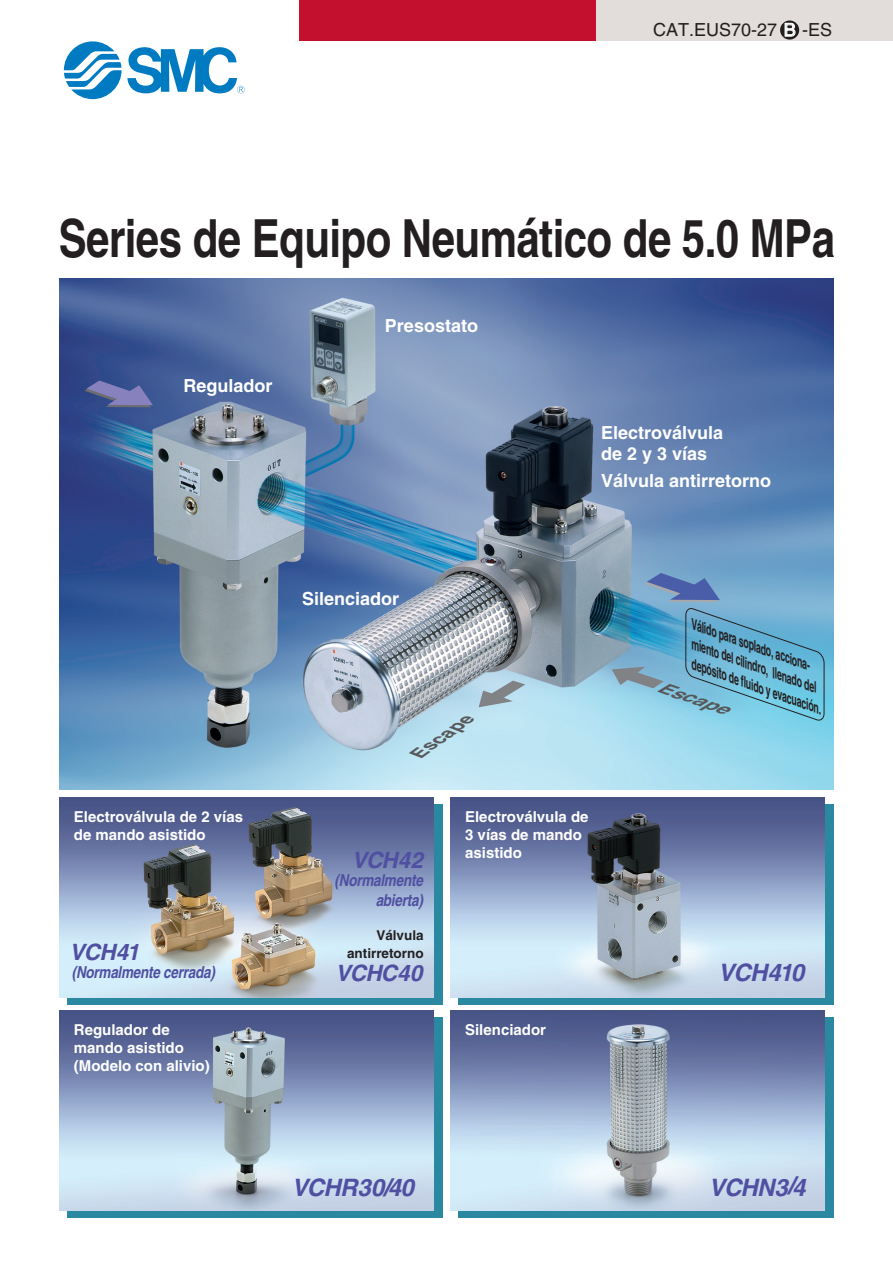
<style>
.page{position:relative;width:893px;height:1263px;background:#fff}
.page>*{position:absolute;margin:0;border:0;box-sizing:border-box;transform-origin:0 0}
.t1{font:700 52.5px "Helvetica";letter-spacing:-.015em;color:#231f20;scale:.8 1}
.t2{font:italic 700 24px "Helvetica";color:#504fa1}
.t3{font:italic 700 22.5px "Helvetica";color:#504fa1}
.t4{font:700 18px/21px "Helvetica";color:#fff}
.t5{font:18px "Helvetica";color:#231f20}
.t6{font:italic 700 16.5px/19.5px "Helvetica";color:#504fa1;text-align:right;scale:.82 1}
.t7{font:italic 700 16.35px "Helvetica";color:#57585a;scale:1.19 1}
.t8{font:italic 700 15.9px "Helvetica";color:#57585a;scale:1.3 1}
.t9{font:700 15px/18px "Helvetica";color:#fff}
.t10{font:italic 700 14.7px "Helvetica";color:#231f20;scale:.64 1}
.t11{font:700 13.5px/18px "Helvetica";color:#231f20;text-align:right}
.s1{color:#fff}
</style>
<div class="page">
<div style="left:299px;top:0;width:297px;height:40px;background:#c3102e"></div>
<div style="left:596px;top:0;width:297px;height:40px;background:#e2ddda"></div>
<div style="left:780px;top:20px;width:19px;height:20px;background:#231f20;border-radius:50%"></div>
<svg style="left:64px;top:41px;width:181px;height:58px"></svg>
<div style="left:67px;top:1017px;width:375px;height:200px;background:#2a89a1"></div>
<div style="left:67px;top:804px;width:375px;height:200px;background:#2a89a1"></div>
<div style="left:458px;top:1017px;width:375px;height:200px;background:#2a89a1"></div>
<div style="left:458px;top:804px;width:375px;height:200px;background:#2a89a1"></div>
<img style="left:60px;top:279px;width:774px;height:510px">
<svg style="left:479px;top:681px;width:46px;height:26px"></svg>
<svg style="left:84px;top:380px;width:69px;height:27px;background:#5d679f"></svg>
<svg style="left:612px;top:573px;width:213px;height:148px;background:#6fb0d1"></svg>
<img style="left:450px;top:1011px;width:375px;height:200px">
<img style="left:60px;top:1011px;width:374px;height:200px">
<img style="left:60px;top:798px;width:374px;height:200px">
<img style="left:450px;top:797px;width:375px;height:201px">
<p class="t5" style="left:653px;top:20px;width:181px">CAT.EUS70-27 <span class="s1">B</span> -ES</p>
<h1 class="t1" style="left:59px;top:207px;width:972px">Series de Equipo Neumático de 5.0 MPa</h1>
<p class="t4" style="left:183px;top:375px;width:91px">Regulador</p>
<p class="t4" style="left:385px;top:315px;width:95px">Presostato</p>
<p class="t4" style="left:601px;top:422px;width:124px">Electroválvula de 2 y 3 vías</p>
<p class="t4" style="left:601px;top:470px;width:172px">Válvula antirretorno</p>
<p class="t4" style="left:302px;top:588px;width:99px">Silenciador</p>
<p class="t7" style="left:412px;top:746px;width:59px;rotate:-36deg">Escape</p>
<p class="t9" style="left:74px;top:807px;width:171px">Electroválvula de 2 vías de mando asistido</p>
<p class="t9" style="left:465px;top:807px;width:125px">Electroválvula de<br>3 vías de mando asistido</p>
<h3 class="t3" style="left:352px;top:847px;width:78px">VCH42</h3>
<p class="t6" style="left:335px;top:871px;width:113px">(Normalmente abierta)</p>
<p class="t10" style="left:696px;top:615px;width:198px;rotate:20deg">Válido para soplado, acciona-</p>
<p class="t10" style="left:696px;top:635px;width:209px;rotate:20deg">miento del cilindro, llenado del</p>
<p class="t10" style="left:696px;top:655px;width:217px;rotate:20deg">depósito de fluido y evacuación.</p>
<p class="t8" style="left:661px;top:677px;width:57px;rotate:19deg">Escape</p>
<p class="t11" style="left:347px;top:926px;width:78px">Válvula antirretorno</p>
<h3 class="t3" style="left:70px;top:938px;width:77px">VCH41</h3>
<p class="t6" style="left:72px;top:962px;width:180px">(Normalmente cerrada)</p>
<h3 class="t3" style="left:335px;top:960px;width:94px">VCHC40</h3>
<h2 class="t2" style="left:718px;top:958px;width:93px">VCH410</h2>
<p class="t9" style="left:74px;top:1021px;width:137px">Regulador de mando asistido (Modelo con alivio)</p>
<p class="t9" style="left:465px;top:1021px;width:82px">Silenciador</p>
<h2 class="t2" style="left:292px;top:1173px;width:130px">VCHR30/40</h2>
<h2 class="t2" style="left:709px;top:1173px;width:104px">VCHN3/4</h2>
</div>
